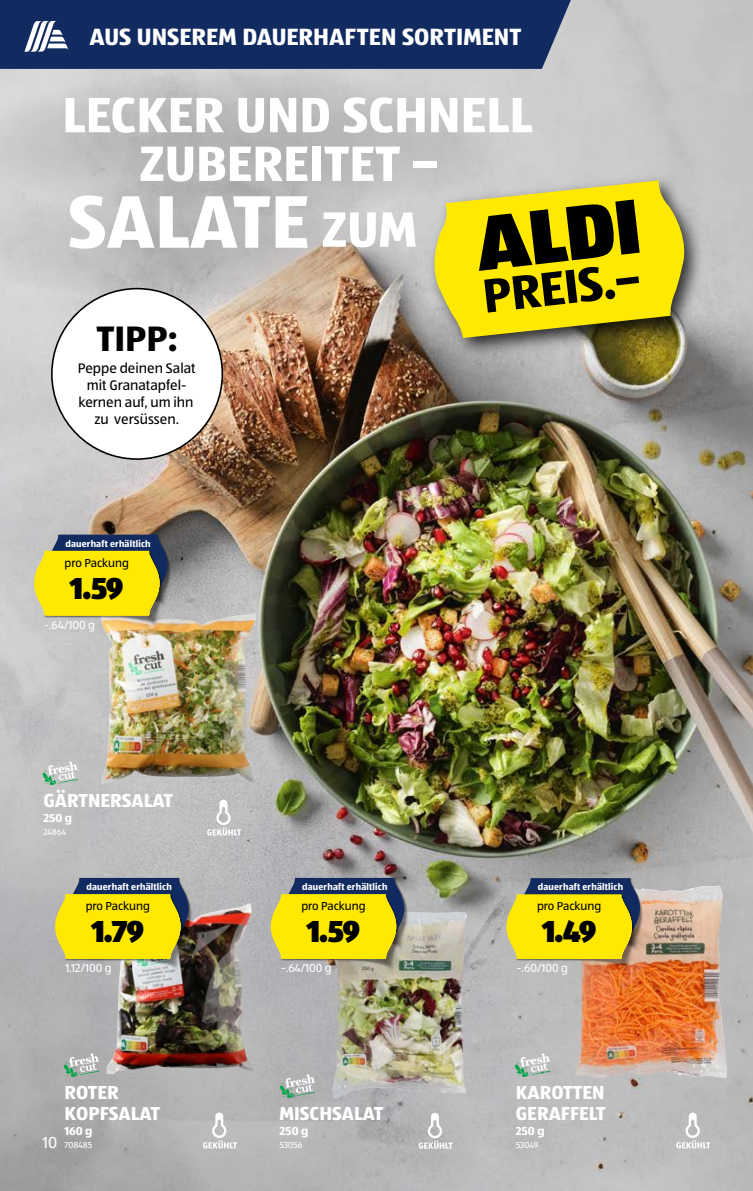
<style>
.page{position:relative;width:753px;height:1191px;background:#fff}
.page>*{position:absolute;margin:0;border:0;box-sizing:border-box;transform-origin:0 0}
.t1{font:900 80.1px "ALDISUEDOT";color:#000}
.t2{font:700 77.1px "ALDISUEDOT";color:#fff}
.t3{font:700 51.45px "ALDISUEDOT";color:#fff}
.t4{font:700 49.5px "ALDISUEDOT";color:#000}
.t5{font:700 36.6px "ALDISUEDOT";color:#000}
.t6{font:900 31.5px "ALDISUEDOT";letter-spacing:-.055em;color:#000;scale:.95 1}
.t7{font:700 24.3px "ALDISUEDOT";color:#fff}
.t8{font:700 19.5px/21px "ALDISUEDOT";color:#fff}
.t9{font:16.5px "ALDISUEDOT";color:#fff}
.t10{font:14.4px/17.2px "ALDISUEDOT";color:#000;text-align:center}
.t11{font:12px "ALDISUEDOT";color:#000}
.t12{font:12px "ALDISUEDOT";color:#fff}
.t13{font:700 12px "ALDISUEDOT";color:#fff}
.t14{font:700 9.45px "ALDISUEDOT";letter-spacing:.02em;color:#fff;scale:.95 1}
.t15{font:9px "ALDISUEDOT";color:#fff}
.s1{font-size:51.45px}
</style>
<div class="page">
<img style="left:0;top:0;width:753px;height:1191px">
<img style="left:100px;top:613px;width:157px;height:171px">
<img style="left:106px;top:903px;width:143px;height:171px">
<img style="left:330px;top:906px;width:137px;height:193px">
<svg style="left:0;top:216px;width:410px;height:107px;background:#c0b8b2"></svg>
<div style="left:52px;top:289px;width:170px;height:170px;background:#fff;border-radius:50%"></div>
<svg style="left:0;top:69px;width:523px;height:147px;background:#c2c2c2"></svg>
<img style="left:421px;top:167px;width:289px;height:197px">
<svg style="left:428px;top:180px;width:259px;height:158px;background:#e7d620"></svg>
<svg style="left:207px;top:799px;width:34px;height:36px"></svg>
<img style="left:168px;top:534px;width:14px;height:75px">
<img style="left:34px;top:616px;width:130px;height:14px">
<svg style="left:34px;top:534px;width:134px;height:82px;background:#c6bc25"></svg>
<svg style="left:418px;top:1112px;width:34px;height:36px"></svg>
<svg style="left:676px;top:1112px;width:34px;height:36px"></svg>
<img style="left:575px;top:884px;width:152px;height:194px">
<img style="left:640px;top:878px;width:14px;height:75px">
<img style="left:506px;top:959px;width:130px;height:14px">
<svg style="left:506px;top:878px;width:134px;height:81px;background:#c7bc23"></svg>
<svg style="left:515px;top:1053px;width:35px;height:24px"></svg>
<img style="left:404px;top:878px;width:14px;height:75px">
<img style="left:271px;top:959px;width:129px;height:14px">
<svg style="left:271px;top:877px;width:133px;height:82px;background:#c6bc24"></svg>
<svg style="left:203px;top:1112px;width:34px;height:36px"></svg>
<img style="left:189px;top:878px;width:14px;height:75px">
<img style="left:55px;top:959px;width:130px;height:14px">
<svg style="left:55px;top:877px;width:134px;height:82px;background:#c4ba23"></svg>
<svg style="left:280px;top:1074px;width:35px;height:24px"></svg>
<svg style="left:64px;top:1053px;width:35px;height:24px"></svg>
<svg style="left:43px;top:761px;width:35px;height:25px"></svg>
<div style="left:0;top:0;width:578px;height:69px;background:#112b61"></div>
<svg style="left:24px;top:21px;width:44px;height:31px"></svg>
<h3 class="t7" style="left:90px;top:20px;width:433px">AUS UNSEREM DAUERHAFTEN SORTIMENT</h3>
<h3 class="t3" style="left:62px;top:80px;width:472px">LECKER UND SCHNELL</h3>
<h3 class="t3" style="left:139px;top:129px;width:300px">ZUBEREITET –</h3>
<h2 class="t2" style="left:68px;top:169px;width:350px">SALATE <span class="s1">ZUM</span></h2>
<h3 class="t5" style="left:96px;top:314px;width:83px">TIPP:</h3>
<h3 class="t10" style="left:78px;top:358px;width:119px">Peppe deinen Salat mit Granatapfel&shy;kernen auf, um ihn zu versüssen.</h3>
<h1 class="t1" style="left:469px;top:189px;width:167px;rotate:-7deg">ALDI</h1>
<h3 class="t4" style="left:479px;top:264px;width:159px;rotate:-7deg">PREIS.–</h3>
<p class="t14" style="left:65px;top:537px;width:91px">dauerhaft erhältlich</p>
<p class="t11" style="left:65px;top:555px;width:66px">pro Packung</p>
<h3 class="t6" style="left:70px;top:566px;width:58px">1.59</h3>
<p class="t12" style="left:44px;top:617px;width:52px">-.64/100 g</p>
<h3 class="t8" style="left:43px;top:789px;width:131px">GÄRTNERSALAT</h3>
<p class="t13" style="left:43px;top:810px;width:30px">250 g</p>
<p class="t15" style="left:43px;top:826px;width:24px">24864</p>
<p class="t14" style="left:86px;top:880px;width:91px">dauerhaft erhältlich</p>
<p class="t11" style="left:86px;top:898px;width:66px">pro Packung</p>
<h3 class="t6" style="left:91px;top:909px;width:57px">1.79</h3>
<p class="t12" style="left:65px;top:960px;width:48px">1.12/100 g</p>
<h3 class="t8" style="left:64px;top:1081px;width:97px">ROTER<br>KOPFSALAT</h3>
<p class="t13" style="left:64px;top:1123px;width:29px">160 g</p>
<p class="t15" style="left:64px;top:1139px;width:29px">708485</p>
<h3 class="t9" style="left:43px;top:1132px;width:16px">10</h3>
<p class="t14" style="left:302px;top:880px;width:91px">dauerhaft erhältlich</p>
<p class="t11" style="left:301px;top:898px;width:66px">pro Packung</p>
<h3 class="t6" style="left:307px;top:909px;width:58px">1.59</h3>
<p class="t12" style="left:281px;top:960px;width:52px">-.64/100 g</p>
<h3 class="t8" style="left:279px;top:1102px;width:105px">MISCHSALAT</h3>
<p class="t13" style="left:279px;top:1123px;width:30px">250 g</p>
<p class="t15" style="left:279px;top:1139px;width:25px">53056</p>
<p class="t14" style="left:537px;top:880px;width:91px">dauerhaft erhältlich</p>
<p class="t11" style="left:537px;top:898px;width:66px">pro Packung</p>
<h3 class="t6" style="left:542px;top:909px;width:59px">1.49</h3>
<p class="t12" style="left:516px;top:960px;width:53px">-.60/100 g</p>
<h3 class="t8" style="left:516px;top:1081px;width:92px">KAROTTEN<br>GERAFFELT</h3>
<p class="t13" style="left:516px;top:1122px;width:30px">250 g</p>
<p class="t15" style="left:516px;top:1139px;width:24px">53049</p>
</div>
